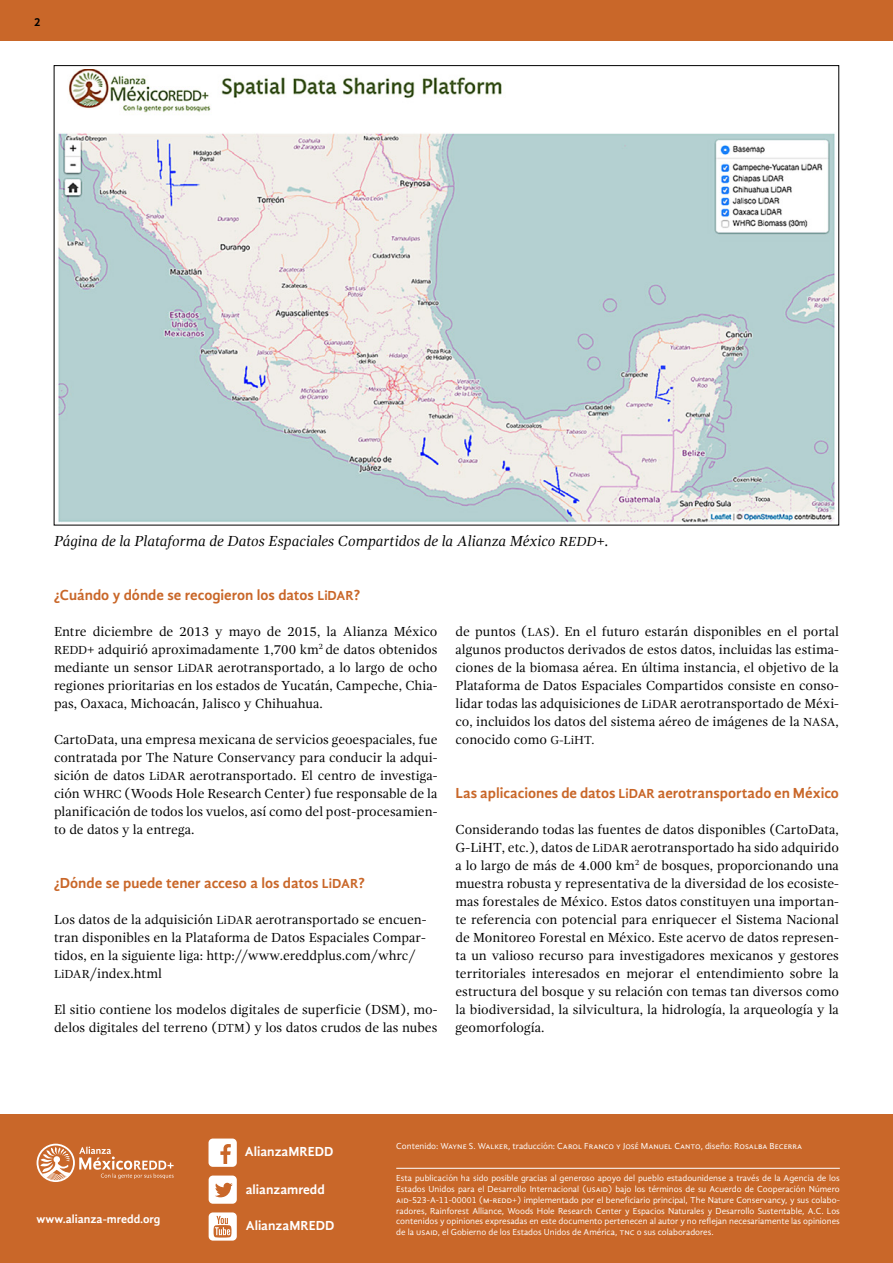
<style>
.page{position:relative;width:893px;height:1263px;background:#fff}
.page>*{position:absolute;margin:0;border:0;box-sizing:border-box;transform-origin:0 0}
.subtítulo_1{font:700 15px "Gandhi Sans";color:#c96729}
.pie_de_foto{font:italic 15px "Gandhi Serif";color:#000}
.texto_base{font:700 15px "Gandhi Sans";color:#c96729}
.texto_base-2{font:13.5px/18px "Gandhi Serif";color:#000;text-align:justify}
.subtítulo_1-2{font:13.5px/18px "Gandhi Serif";color:#000}
.t1{font:700 13.5px "Gandhi Sans";color:#fff}
.t2{font:700 12px "Gandhi Sans";color:#fff}
.t3{font:700 12px "Gandhi Sans";color:#000}
.créditos{font:9px/10.8px "Gandhi Sans";color:#fff;text-align:justify}
.s1{font-size:13.5px}
.s2{font-size:12px}
</style>
<div class="page">
<div style="left:0;top:0;width:893px;height:40px;background:#c96729"></div>
<div style="left:0;top:1114px;width:893px;height:149px;background:#c96729"></div>
<hr style="left:396px;top:1168px;width:444px;height:1px;background:#fff">
<svg style="left:37px;top:1144px;width:137px;height:38px"></svg>
<svg style="left:209px;top:1138px;width:28px;height:29px"></svg>
<svg style="left:209px;top:1175px;width:28px;height:29px"></svg>
<svg style="left:209px;top:1212px;width:28px;height:28px"></svg>
<img style="left:58px;top:69px;width:777px;height:454px">
<p class="t3" style="left:34px;top:15px;width:8px">2</p>
<p class="pie_de_foto" style="left:54px;top:532px;width:556px">Página de la Plataforma de Datos Espaciales Compartidos de la Alianza México <span class="s1">REDD</span>+.</p>
<p class="subtítulo_1" style="left:54px;top:586px;width:308px">¿Cuándo y dónde se recogieron los datos <span class="s1">LiDAR</span>?</p>
<p class="texto_base-2" style="left:54px;top:622px;width:385px">Entre diciembre de 2013 y mayo de 2015, la Alianza México <span class="s2">REDD</span>+ adquirió aproximadamente 1,700 km<sup>2</sup> de datos obtenidos mediante un sensor <span class="s2">LiDAR</span> aerotransportado, a lo largo de ocho regiones prioritarias en los estados de Yucatán, Campeche, Chia&shy;pas, Oaxaca, Michoacán, Jalisco y Chihuahua.</p>
<p class="texto_base-2" style="left:54px;top:730px;width:385px">CartoData, una empresa mexicana de servicios geoespaciales, fue contratada por The Nature Conservancy para conducir la adqui&shy;sición de datos <span class="s2">LiDAR</span> aerotransportado. El centro de investiga&shy;ción <span class="s2">WHRC</span> (Woods Hole Research Center) fue responsable de la planificación de todos los vuelos, así como del post-procesamien&shy;to de datos y la entrega.</p>
<p class="subtítulo_1" style="left:54px;top:874px;width:312px">¿Dónde se puede tener acceso a los datos <span class="s1">LiDAR</span>?</p>
<p class="subtítulo_1-2" style="left:54px;top:910px;width:374px">Los datos de la adquisición <span class="s2">LiDAR</span> aerotransportado se encuen&shy;tran disponibles en la Plataforma de Datos Espaciales Compar&shy;tidos, en la siguiente liga: http://www.ereddplus.com/whrc/ <span class="s2">LiDAR</span>/index.html</p>
<p class="texto_base-2" style="left:54px;top:1000px;width:385px">El sitio contiene los modelos digitales de superficie (DSM), mo&shy;delos digitales del terreno (<span class="s2">DTM</span>) y los datos crudos de las nubes</p>
<p class="texto_base-2" style="left:455px;top:622px;width:385px">de puntos (<span class="s2">LAS</span>). En el futuro estarán disponibles en el portal algunos productos derivados de estos datos, incluidas las estima&shy;ciones de la biomasa aérea. En última instancia, el objetivo de la Plataforma de Datos Espaciales Compartidos consiste en conso&shy;lidar todas las adquisiciones de <span class="s2">LiDAR</span> aerotransportado de Méxi&shy;co, incluidos los datos del sistema aéreo de imágenes de la <span class="s2">NASA</span>, conocido como <span class="s2">G-LiHT.</span></p>
<p class="texto_base" style="left:455px;top:784px;width:385px">Las aplicaciones de datos <span class="s1">LiDAR</span> aerotransportado en México</p>
<p class="texto_base-2" style="left:455px;top:820px;width:385px">Considerando todas las fuentes de datos disponibles (CartoData, G-LiHT, etc.), datos de <span class="s2">LiDAR</span> aerotransportado ha sido adquirido a lo largo de más de 4.000 km<sup>2</sup> de bosques, proporcionando una muestra robusta y representativa de la diversidad de los ecosiste&shy;mas forestales de México. Estos datos constituyen una importan&shy;te referencia con potencial para enriquecer el Sistema Nacional de Monitoreo Forestal en México. Este acervo de datos represen&shy;ta un valioso recurso para investigadores mexicanos y gestores territoriales interesados en mejorar el entendimiento sobre la estructura del bosque y su relación con temas tan diversos como la biodiversidad, la silvicultura, la hidrología, la arqueología y la geomorfología.</p>
<p class="t2" style="left:37px;top:1212px;width:125px">www.alianza-mredd.org</p>
<p class="t1" style="left:245px;top:1144px;width:90px">AlianzaMREDD</p>
<p class="t1" style="left:246px;top:1182px;width:81px">alianzamredd</p>
<p class="t1" style="left:246px;top:1217px;width:90px">AlianzaMREDD</p>
<p class="créditos" style="left:396px;top:1140px;width:407px">Contenido: Wayne S. Walker, traducción: Carol Franco y José Manuel Canto, diseño: Rosalba Becerra</p>
<p class="créditos" style="left:396px;top:1173px;width:445px">Esta publicación ha sido posible gracias al generoso apoyo del pueblo estadounidense a través de la Agencia de los Estados Unidos para el Desarrollo Internacional (usaid) bajo los términos de su Acuerdo de Cooperación Número aid-523-A-11-00001 (m-redd+) implementado por el beneficiario principal, The Nature Conservancy, y sus colabo&shy;radores, Rainforest Alliance, Woods Hole Research Center y Espacios Naturales y Desarrollo Sustentable, A.C. Los contenidos y opiniones expresadas en este documento pertenecen al autor y no reflejan necesariamente las opiniones de la usaid, el Gobierno de los Estados Unidos de América, tnc o sus colaboradores.</p>
</div>
